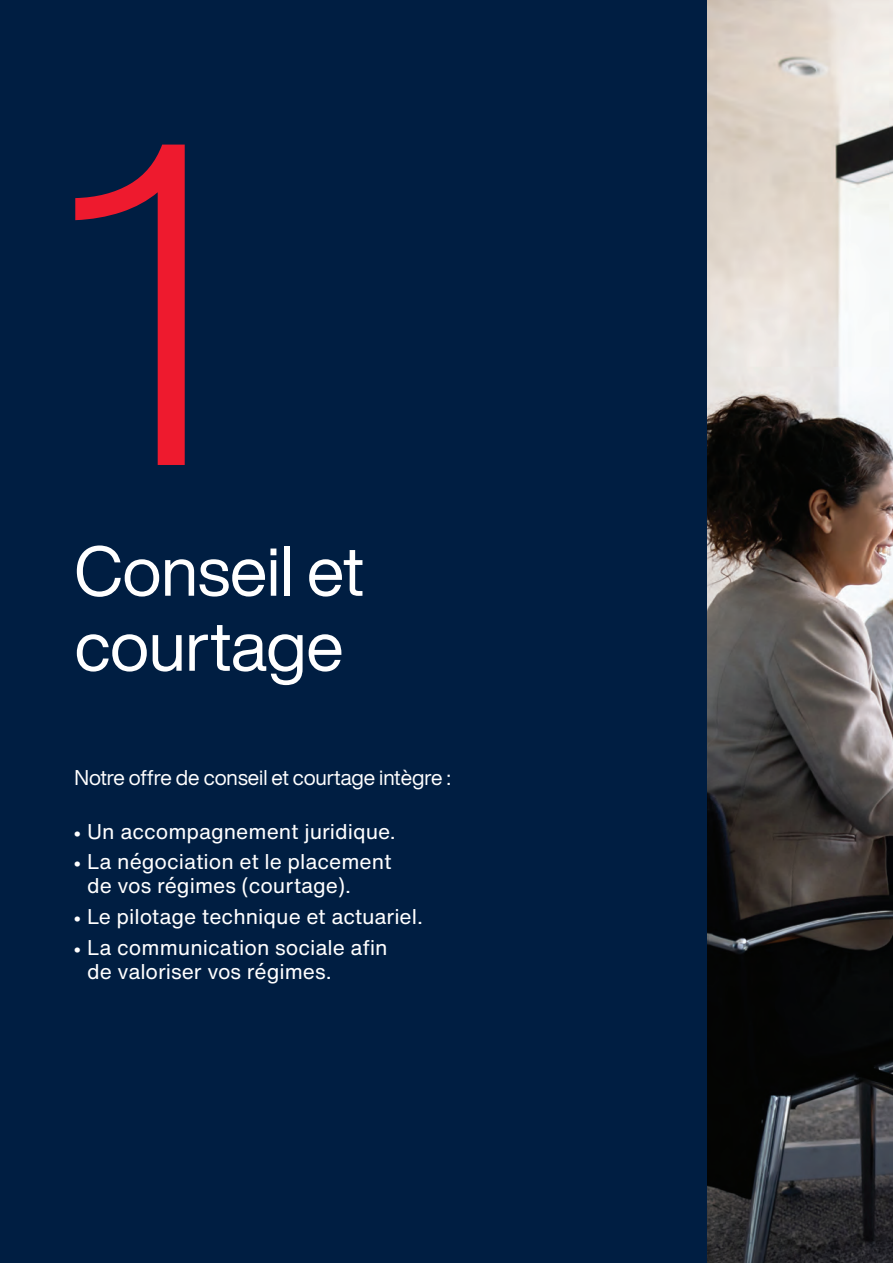
<style>
.page{position:relative;width:893px;height:1263px;background:#fff}
.page>*{position:absolute;margin:0;border:0;box-sizing:border-box;transform-origin:0 0}
.t1{font:300 450px "Helvetica Now Display";color:#ee1a2e}
.t2{font:69px/75px "Helvetica Now Display";letter-spacing:-.01em;color:#fff}
.t3{font:21px/24px "Helvetica Now Text";color:#fff}
.t4{font:21px "Helvetica Now Display";color:#fff}
.s1{font-size:5.25px}
</style>
<div class="page">
<img style="left:707px;top:0;width:186px;height:1263px">
<div style="left:0;top:0;width:707px;height:1263px;background:#001e42"></div>
<h1 class="t1" style="left:60px;top:-1px;width:155px">1</h1>
<h2 class="t2" style="left:74px;top:533px;width:291px">Conseil et courtage</h2>
<p class="t4" style="left:74px;top:763px;width:378px">Notre offre de conseil et courtage intègre :</p>
<p class="t3" style="left:74px;top:819px;width:323px"><span class="s1">●</span> Un accompagnement juridique.</p>
<p class="t3" style="left:87px;top:850px;width:306px;text-indent:-13px"><span class="s1">●</span> La négociation et le placement de vos régimes (courtage).</p>
<p class="t3" style="left:74px;top:905px;width:350px"><span class="s1">●</span> Le pilotage technique et actuariel.</p>
<p class="t3" style="left:87px;top:935px;width:302px;text-indent:-13px"><span class="s1">●</span> La communication sociale afin de valoriser vos régimes.</p>
</div>
